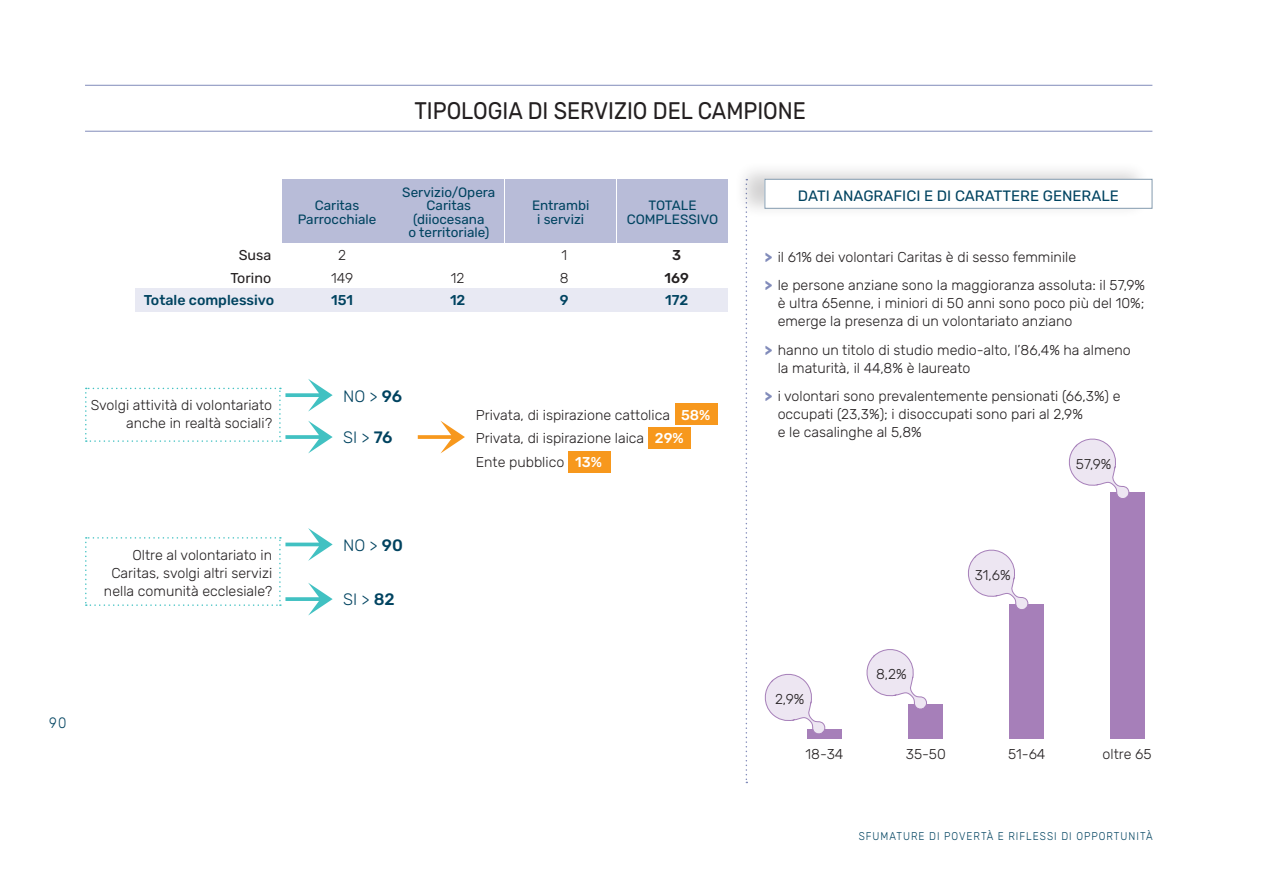
<style>
.page{position:relative;width:1263px;height:893px;background:#fff}
.page>*{position:absolute;margin:0;border:0;box-sizing:border-box;transform-origin:0 0}
.t1{font:24px "Rubik";color:#231f20;scale:.9 1}
.t2{font:300 16.5px "Rubik";color:#004360}
.t3{font:15px "Rubik";color:#004360}
.t4{font:300 15px "Rubik";color:#004360;scale:.9 1}
.t5{font:300 14.25px/18px "Rubik";color:#231f20}
.t6{font:500 14.25px "Rubik";color:#004360}
.t7{font:14.25px "Rubik";color:#231f20}
.t8{font:500 14.25px "Rubik";color:#231f20}
.t9{font:13.5px/13.5px "Rubik";color:#004360;text-align:center}
.t10{font:300 11.25px "Rubik";letter-spacing:.1em;color:#004360;scale:.9 1}
.s1{font-weight:500}
.s2{font-weight:500;color:#fff}
.s3{font-weight:800;color:#818bba}
</style>
<div class="page">
<hr style="left:85px;top:85px;width:1067px;height:1px;background:#818bba">
<hr style="left:85px;top:131px;width:1067px;height:1px;background:#818bba">
<div style="left:135px;top:288px;width:593px;height:24px;background:#e8e9f3"></div>
<div style="left:282px;top:179px;width:110px;height:64px;background:#b8bcd8"></div>
<div style="left:394px;top:179px;width:110px;height:64px;background:#b8bcd8"></div>
<div style="left:505px;top:179px;width:111px;height:64px;background:#b8bcd8"></div>
<div style="left:617px;top:179px;width:111px;height:64px;background:#b8bcd8"></div>
<svg style="left:85px;top:379px;width:248px;height:74px"></svg>
<svg style="left:85px;top:528px;width:248px;height:87px"></svg>
<svg style="left:418px;top:421px;width:47px;height:32px"></svg>
<div style="left:676px;top:404px;width:42px;height:21px;background:#f7981d"></div>
<div style="left:648px;top:428px;width:42px;height:21px;background:#f7981d"></div>
<div style="left:568px;top:451px;width:43px;height:22px;background:#f7981d"></div>
<svg style="left:746px;top:220px;width:1px;height:563px"></svg>
<div style="left:807px;top:729px;width:34px;height:10px;background:#a67fb9"></div>
<svg style="left:764px;top:674px;width:61px;height:60px"></svg>
<div style="left:909px;top:704px;width:34px;height:35px;background:#a67fb9"></div>
<svg style="left:866px;top:649px;width:61px;height:62px"></svg>
<div style="left:1010px;top:604px;width:34px;height:134px;background:#a67fb9"></div>
<svg style="left:968px;top:549px;width:60px;height:62px"></svg>
<div style="left:1110px;top:493px;width:34px;height:246px;background:#a67fb9"></div>
<svg style="left:1068px;top:438px;width:61px;height:60px"></svg>
<div style="left:734px;top:161px;width:416px;height:57px;background:#231f20;opacity:.2"></div>
<div style="left:765px;top:179px;width:387px;height:29px;background:#fff"></div>
<div style="left:765px;top:179px;width:387px;height:29px;border:1px solid #839aae"></div>
<p class="t9" style="left:298px;top:199px;width:80px">Caritas<br>Parrocchiale</p>
<h1 class="t1" style="left:414px;top:98px;width:437px">TIPOLOGIA DI SERVIZIO DEL CAMPIONE</h1>
<p class="t9" style="left:402px;top:186px;width:95px">Servizio/Opera<br>Caritas (diiocesana<br>o territoriale)</p>
<p class="t9" style="left:532px;top:199px;width:59px">Entrambi i servizi</p>
<p class="t9" style="left:627px;top:199px;width:93px">TOTALE<br>COMPLESSIVO</p>
<p class="t3" style="left:798px;top:187px;width:323px">DATI ANAGRAFICI E DI CARATTERE GENERALE</p>
<p class="t7" style="left:239px;top:247px;width:34px">Susa</p>
<p class="t5" style="left:338px;top:247px;width:9px">2</p>
<p class="t5" style="left:561px;top:247px;width:7px">1</p>
<p class="t8" style="left:672px;top:247px;width:10px">3</p>
<p class="t7" style="left:230px;top:270px;width:42px">Torino</p>
<p class="t5" style="left:331px;top:269px;width:24px">149</p>
<p class="t5" style="left:451px;top:269px;width:15px">12</p>
<p class="t5" style="left:560px;top:269px;width:10px">8</p>
<p class="t8" style="left:664px;top:270px;width:26px">169</p>
<p class="t6" style="left:144px;top:292px;width:132px">Totale complessivo</p>
<p class="t6" style="left:331px;top:292px;width:23px">151</p>
<p class="t6" style="left:450px;top:292px;width:17px">12</p>
<p class="t6" style="left:560px;top:292px;width:10px">9</p>
<p class="t6" style="left:665px;top:292px;width:25px">172</p>
<p class="t5" style="left:91px;top:396px;width:183px;text-align:right">Svolgi attività di volontariato anche in realtà sociali?</p>
<p class="t2" style="left:343px;top:387px;width:61px">NO &gt; <span class="s1">96</span></p>
<p class="t2" style="left:343px;top:428px;width:51px">SI &gt; <span class="s1">76</span></p>
<p class="t5" style="left:476px;top:403px;width:236px;line-height:23.5px">Privata, di ispirazione cattolica <span class="s2">58%<br></span>Privata, di ispirazione laica <span class="s2">29%<br></span>Ente pubblico <span class="s2">13%</span></p>
<p class="t5" style="left:765px;top:243px;width:382px;line-height:28.5px"><span class="s3">&gt;</span> il 61% dei volontari Caritas è di sesso femminile<br><span class="s3">&gt;</span> le persone anziane sono la maggioranza assoluta: il 57,9%</p>
<p class="t5" style="left:778px;top:295px;width:368px">è ultra 65enne, i miniori di 50 anni sono poco più del 10%; emerge la presenza di un volontariato anziano</p>
<p class="t5" style="left:778px;top:341px;width:355px;text-indent:-13px"><span class="s3">&gt;</span> hanno un titolo di studio medio-alto, l’86,4% ha almeno la maturità, il 44,8% è laureato</p>
<p class="t5" style="left:778px;top:388px;width:344px;text-indent:-13px"><span class="s3">&gt;</span> i volontari sono prevalentemente pensionati (66,3%) e occupati (23,3%); i disoccupati sono pari al 2,9%<br>e le casalinghe al 5,8%</p>
<p class="t5" style="left:1076px;top:455px;width:37px">57,9%</p>
<p class="t5" style="left:104px;top:547px;width:170px;text-align:right">Oltre al volontariato in<br>Caritas, svolgi altri servizi nella comunità ecclesiale?</p>
<p class="t4" style="left:49px;top:715px;width:21px">90</p>
<p class="t2" style="left:343px;top:536px;width:61px">NO &gt; <span class="s1">90</span></p>
<p class="t2" style="left:343px;top:591px;width:53px">SI &gt; <span class="s1">82</span></p>
<p class="t5" style="left:975px;top:566px;width:37px">31,6%</p>
<p class="t5" style="left:775px;top:690px;width:31px">2,9%</p>
<p class="t5" style="left:806px;top:745px;width:39px">18-34</p>
<p class="t5" style="left:876px;top:665px;width:32px">8,2%</p>
<p class="t5" style="left:906px;top:745px;width:42px">35-50</p>
<p class="t5" style="left:1008px;top:745px;width:39px">51-64</p>
<p class="t5" style="left:1103px;top:745px;width:50px">oltre 65</p>
<p class="t10" style="left:859px;top:829px;width:328px">SFUMATURE DI POVERTÀ E RIFLESSI DI OPPORTUNITÀ</p>
</div>
